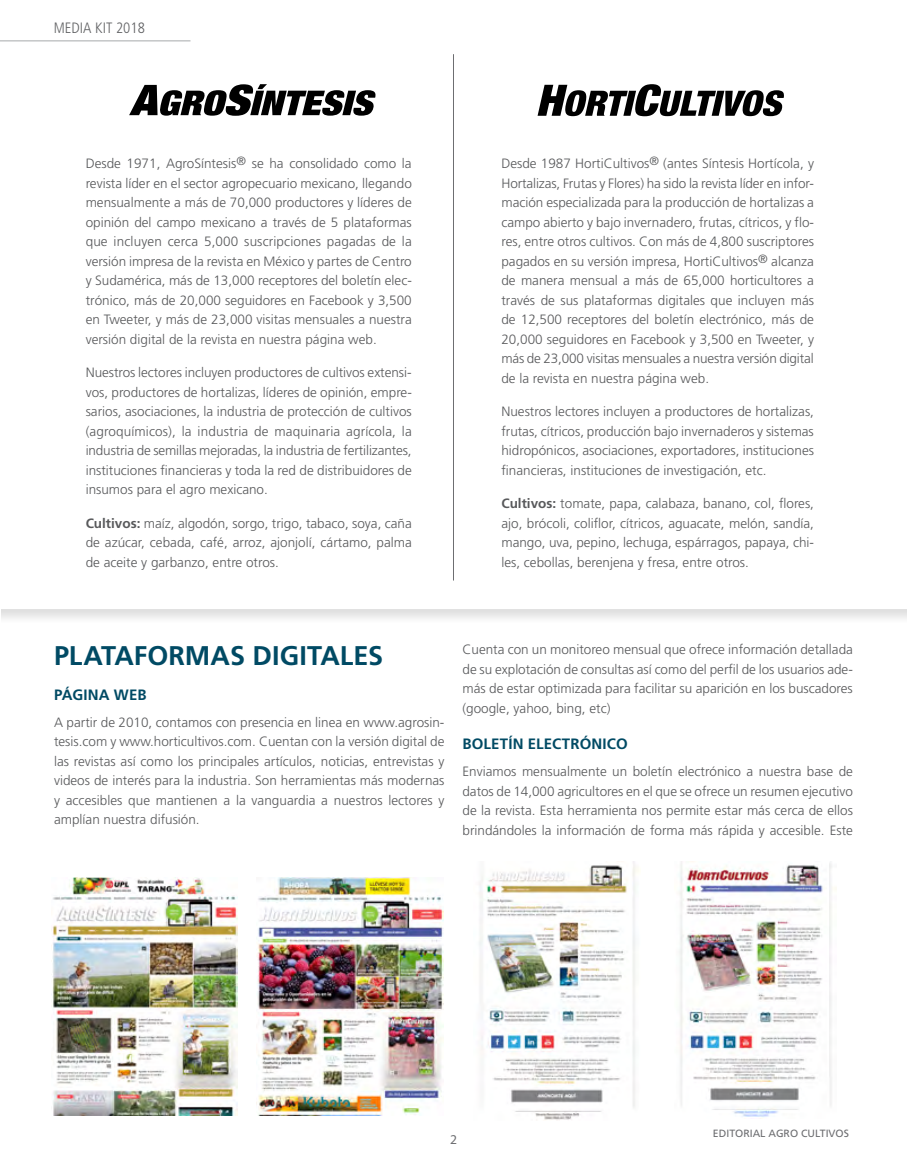
<style>
.page{position:relative;width:907px;height:1174px;background:#fff}
.page>*{position:absolute;margin:0;border:0;box-sizing:border-box;transform-origin:0 0}
.t1{font:700 27px "Frutiger";color:#004a64}
.t2{font:700 15px "Frutiger";letter-spacing:.01em;color:#004a64}
.t3{font:300 condensed 15px "Frutiger";color:#616264}
.t4{font:300 13.5px/19.5px "Frutiger";color:#58595b;text-align:justify}
.t5{font:13.5px "Myriad Pro";color:#6d6e71}
.t6{font:10.5px "Frutiger";color:#6d6e71}
.s1{font-weight:700}
</style>
<div class="page">
<hr style="left:0;top:40px;width:190px;height:1px;background:#a7a9ac">
<svg style="left:129px;top:84px;width:247px;height:32px"></svg>
<svg style="left:537px;top:84px;width:246px;height:32px"></svg>
<img style="left:479px;top:861px;width:160px;height:259px">
<img style="left:679px;top:861px;width:157px;height:258px">
<img style="left:52px;top:878px;width:186px;height:237px">
<img style="left:257px;top:878px;width:186px;height:237px">
<hr style="left:453px;top:54px;width:1px;height:527px;background:#6d6e71">
<p class="t3" style="left:54px;top:19px;width:92px">MEDIA KIT 2018</p>
<p class="t4" style="left:86px;top:154px;width:327px">Desde 1971, AgroSíntesis<sup>®</sup> se ha consolidado como la revista líder en el sector agropecuario mexicano, llegando mensualmente a más de 70,000 productores y líderes de opinión del campo mexicano a través de 5 plataformas que incluyen cerca 5,000 suscripciones pagadas de la versión impresa de la revista en México y partes de Centro y Sudamérica, más de 13,000 receptores del boletín elec&shy;trónico, más de 20,000 seguidores en Facebook y 3,500 en Tweeter, y más de 23,000 visitas mensuales a nuestra versión digital de la revista en nuestra página web.</p>
<p class="t4" style="left:86px;top:363px;width:327px">Nuestros lectores incluyen productores de cultivos extensi&shy;vos, productores de hortalizas, líderes de opinión, empre&shy;sarios, asociaciones, la industria de protección de cultivos (agroquímicos), la industria de maquinaria agrícola, la industria de semillas mejoradas, la industria de fertilizantes, instituciones financieras y toda la red de distribuidores de insumos para el agro mexicano.</p>
<p class="t4" style="left:86px;top:514px;width:327px"><span class="s1">Cultivos:</span> maíz, algodón, sorgo, trigo, tabaco, soya, caña de azúcar, cebada, café, arroz, ajonjolí, cártamo, palma de aceite y garbanzo, entre otros.</p>
<p class="t4" style="left:501px;top:154px;width:314px">Desde 1987 HortiCultivos<sup>®</sup> (antes Síntesis Hortícola, y Hortalizas, Frutas y Flores) ha sido la revista líder en infor&shy;mación especializada para la producción de hortalizas a campo abierto y bajo invernadero, frutas, cítricos, y flo&shy;res, entre otros cultivos. Con más de 4,800 suscriptores pagados en su versión impresa, HortiCultivos<sup>®</sup> alcanza de manera mensual a más de 65,000 horticultores a través de sus plataformas digitales que incluyen más de 12,500 receptores del boletín electrónico, más de 20,000 seguidores en Facebook y 3,500 en Tweeter, y más de 23,000 visitas mensuales a nuestra versión digital de la revista en nuestra página web.</p>
<p class="t4" style="left:501px;top:402px;width:314px">Nuestros lectores incluyen a productores de hortalizas, frutas, cítricos, producción bajo invernaderos y sistemas hidropónicos, asociaciones, exportadores, instituciones financieras, instituciones de investigación, etc.</p>
<p class="t4" style="left:501px;top:494px;width:314px"><span class="s1">Cultivos:</span> tomate, papa, calabaza, banano, col, flores, ajo, brócoli, coliflor, cítricos, aguacate, melón, sandía, mango, uva, pepino, lechuga, espárragos, papaya, chi&shy;les, cebollas, berenjena y fresa, entre otros.</p>
<h1 class="t1" style="left:54px;top:640px;width:330px">PLATAFORMAS DIGITALES</h1>
<p class="t2" style="left:54px;top:686px;width:94px">PÁGINA WEB</p>
<p class="t4" style="left:54px;top:712px;width:392px">A partir de 2010, contamos con presencia en linea en www.agrosin&shy;tesis.com y www.horticultivos.com. Cuentan con la versión digital de las revistas así como los principales artículos, noticias, entrevistas y videos de interés para la industria. Son herramientas más modernas y accesibles que mantienen a la vanguardia a nuestros lectores y amplían nuestra difusión.</p>
<p class="t4" style="left:462px;top:640px;width:392px">Cuenta con un monitoreo mensual que ofrece información detallada de su explotación de consultas así como del perfil de los usuarios ade&shy;más de estar optimizada para facilitar su aparición en los buscadores (google, yahoo, bing, etc)</p>
<p class="t2" style="left:462px;top:735px;width:167px">BOLETÍN ELECTRÓNICO</p>
<p class="t4" style="left:462px;top:762px;width:392px">Enviamos mensualmente un boletín electrónico a nuestra base de datos de 14,000 agricultores en el que se ofrece un resumen ejecutivo de la revista. Esta herramienta nos permite estar más cerca de ellos brindándoles la información de forma más rápida y accesible. Este</p>
<p class="t5" style="left:450px;top:1132px;width:8px">2</p>
<p class="t6" style="left:712px;top:1127px;width:137px">EDITORIAL AGRO CULTIVOS</p>
</div>
